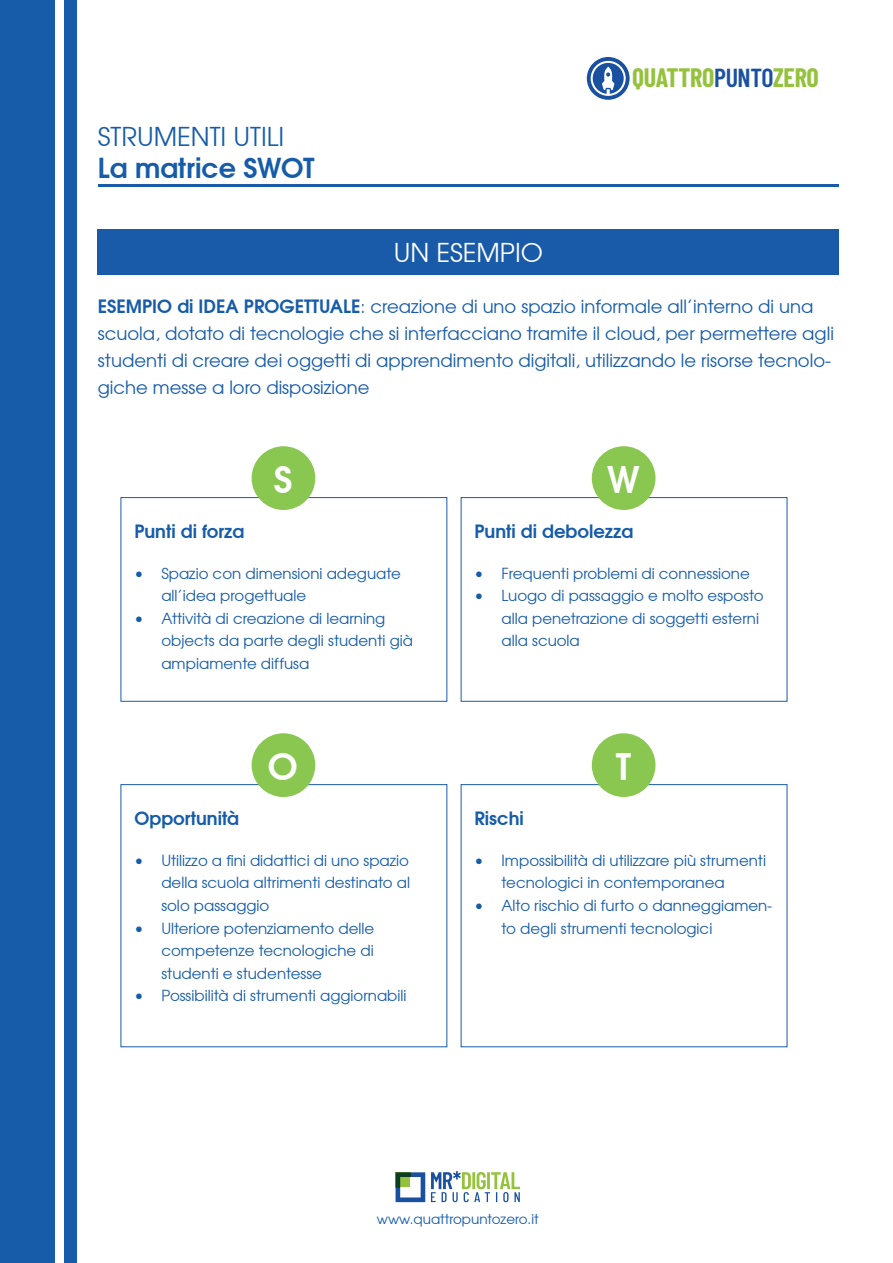
<style>
.page{position:relative;width:893px;height:1263px;background:#fff}
.page>*{position:absolute;margin:0;border:0;box-sizing:border-box;transform-origin:0 0}
.t1{font:700 36px "Te X Gyre Adventor";color:#fff}
.t2{font:700 27px "Te X Gyre Adventor";color:#165ca9}
.t3{font:700 25.95px "Barlow Condensed";letter-spacing:-.01em;color:#95c23d}
.t4{font:25.5px "Te X Gyre Adventor";color:#165ca9}
.t5{font:25.5px "Te X Gyre Adventor";color:#fff}
.t6{font:18px/27px "Te X Gyre Adventor";color:#165ca9}
.t7{font:700 18px "Te X Gyre Adventor";color:#165ca9}
.t8{font:15px/22.5px "Te X Gyre Adventor";color:#165ca9}
.t9{font:13.5px "Te X Gyre Adventor";color:#165ca9}
.s1{font-weight:600;color:#1951a0}
.s2{font-weight:700}
</style>
<div class="page">
<div style="left:0;top:0;width:55px;height:1262px;background:#165ca9"></div>
<div style="left:64px;top:0;width:13px;height:1262px;background:#165ca9"></div>
<svg style="left:587px;top:57px;width:43px;height:43px"></svg>
<div style="left:98px;top:229px;width:741px;height:46px;background:#195ba8"></div>
<div style="left:121px;top:497px;width:326px;height:205px;border:1px solid #195ba8"></div>
<div style="left:252px;top:446px;width:63px;height:64px;background:#8ac751;border-radius:50%"></div>
<div style="left:461px;top:497px;width:326px;height:205px;border:1px solid #195ba8"></div>
<div style="left:592px;top:446px;width:63px;height:64px;background:#8ac751;border-radius:50%"></div>
<div style="left:252px;top:733px;width:63px;height:64px;background:#8ac751;border-radius:50%"></div>
<div style="left:592px;top:733px;width:63px;height:64px;background:#8ac751;border-radius:50%"></div>
<svg style="left:431px;top:1171px;width:89px;height:31px"></svg>
<svg style="left:396px;top:1172px;width:29px;height:30px"></svg>
<hr style="left:99px;top:184px;width:740px;height:2px;background:#195ba8">
<p class="t4" style="left:98px;top:121px;width:188px">STRUMENTI UTILI</p>
<p class="t2" style="left:98px;top:151px;width:218px">La matrice SWOT</p>
<p class="t3" style="left:632px;top:59px;width:188px">QUATTRO<span class="s1">PUNTO</span>ZERO</p>
<p class="t5" style="left:394px;top:237px;width:151px">UN ESEMPIO</p>
<p class="t6" style="left:98px;top:293px;width:738px"><span class="s2">ESEMPIO di IDEA PROGETTUALE</span>: creazione di uno spazio informale all’interno di una scuola, dotato di tecnologie che si interfacciano tramite il cloud, per permettere agli studenti di creare dei oggetti di apprendimento digitali, utilizzando le risorse tecnolo&shy;giche messe a loro disposizione</p>
<p class="t1" style="left:274px;top:457px;width:20px">S</p>
<p class="t7" style="left:134px;top:520px;width:111px">Punti di forza</p>
<p class="t8" style="left:161px;top:562px;width:241px;text-indent:-27px">• Spazio con dimensioni adeguate all’idea progettuale</p>
<p class="t8" style="left:161px;top:607px;width:253px;text-indent:-27px">• Attività di creazione di learning objects da parte degli studenti già ampiamente diffusa</p>
<p class="t1" style="left:268px;top:744px;width:32px">O</p>
<p class="t7" style="left:134px;top:807px;width:106px">Opportunità</p>
<p class="t8" style="left:161px;top:849px;width:250px;text-align:justify;text-indent:-27px">• Utilizzo a fini didattici di uno spazio della scuola altrimenti destinato al solo passaggio</p>
<p class="t8" style="left:161px;top:917px;width:214px;text-align:justify;text-indent:-27px">• Ulteriore potenziamento delle competenze tecnologiche di studenti e studentesse</p>
<p class="t8" style="left:134px;top:984px;width:274px">• Possibilità di strumenti aggiornabili</p>
<p class="t1" style="left:607px;top:457px;width:34px">W</p>
<p class="t7" style="left:474px;top:520px;width:160px">Punti di debolezza</p>
<p class="t8" style="left:474px;top:562px;width:277px">• Frequenti problemi di connessione</p>
<p class="t8" style="left:501px;top:585px;width:264px;text-indent:-27px">• Luogo di passaggio e molto esposto alla penetrazione di soggetti esterni alla scuola</p>
<p class="t1" style="left:616px;top:744px;width:17px">T</p>
<p class="t7" style="left:474px;top:807px;width:51px">Rischi</p>
<p class="t8" style="left:501px;top:849px;width:266px;text-indent:-27px">• Impossibilità di utilizzare più strumenti tecnologici in contemporanea</p>
<p class="t8" style="left:501px;top:894px;width:272px;text-indent:-27px">• Alto rischio di furto o danneggiamen&shy;to degli strumenti tecnologici</p>
<p class="t9" style="left:377px;top:1211px;width:163px">www.quattropuntozero.it</p>
</div>
